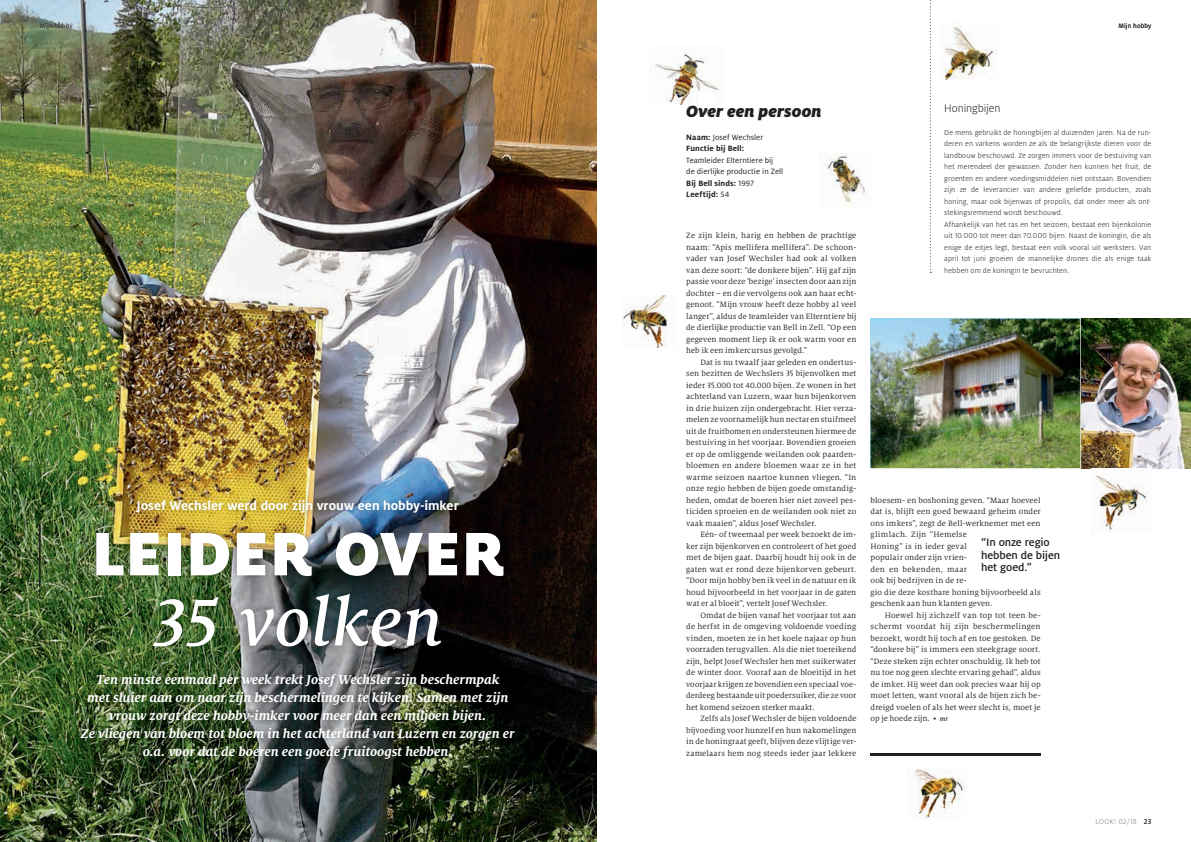
<style>
.page{position:relative;width:1191px;height:842px;background:#fff}
.page>*{position:absolute;margin:0;border:0;box-sizing:border-box;transform-origin:0 0}
.t1{font:italic 500 72.9px "Milo Serif Pro";letter-spacing:.01em;color:#fff}
.t2{font:900 68px "Milo Pro";letter-spacing:.01em;color:#fff}
.t3{font:italic 900 18px "Milo Pro";letter-spacing:.005em;color:#231f20}
.t4{font:italic 700 14px/18px "Milo Serif Pro";letter-spacing:-.005em;color:#fff;text-align:center}
.t5{font:700 14px "Milo Pro";letter-spacing:-.005em;color:#fff}
.t6{font:500 12px/12.5px "Milo Pro";letter-spacing:-.005em;color:#231f20}
.t7{font:300 12px "Milo Pro";letter-spacing:-.01em;color:#231f20}
.t8{font:8.5px/11.5px "Milo Serif Pro";letter-spacing:.01em;color:#231f20;text-align:justify}
.t9{font:8.5px/11.5px "Milo Pro";letter-spacing:.005em;color:#231f20}
.t10{font:700 8.5px/11.5px "Milo Pro";letter-spacing:.01em;color:#231f20}
.t11{font:300 8px/11.5px "Milo Pro";letter-spacing:.015em;color:#231f20}
.t12{font:300 8px "Milo Pro";letter-spacing:.01em;color:#808285}
.t13{font:7px "Milo Pro";letter-spacing:.015em;color:#231f20}
.s1{font-weight:400}
.s2{font-weight:700}
.s3{font-weight:500;font-style:italic;font-size:7px}
.s4{font-weight:500;color:#231f20}
</style>
<div class="page">
<img style="left:0;top:0;width:596px;height:842px">
<img style="left:131px;top:495px;width:333px;height:23px">
<img style="left:90px;top:526px;width:419px;height:126px">
<img style="left:76px;top:669px;width:444px;height:95px">
<hr style="left:39px;top:524px;width:1px;height:63px;background:#231f20">
<img style="left:1080px;top:319px;width:111px;height:149px">
<img style="left:655px;top:52px;width:64px;height:53px">
<img style="left:819px;top:154px;width:47px;height:52px">
<img style="left:940px;top:26px;width:56px;height:53px">
<img style="left:908px;top:768px;width:56px;height:50px">
<img style="left:1094px;top:474px;width:54px;height:58px">
<img style="left:622px;top:296px;width:50px;height:51px">
<div style="left:697px;top:93px;width:17px;height:16px;background:#fff;border-radius:50%"></div>
<div style="left:972px;top:75px;width:17px;height:16px;background:#fff;border-radius:50%"></div>
<div style="left:960px;top:809px;width:17px;height:16px;background:#fff;border-radius:50%"></div>
<img style="left:870px;top:319px;width:210px;height:149px">
<hr style="left:870px;top:754px;width:170px;height:2px;background:#231f20">
<svg style="left:929px;top:0;width:2px;height:273px"></svg>
<p class="t13" style="left:40px;top:22px;width:34px">Mijn hobby</p>
<h3 class="t5" style="left:137px;top:498px;width:324px">Josef Wechsler werd door zijn vrouw een hobby-imker</h3>
<h2 class="t2" style="left:92px;top:513px;width:414px">LEIDER OVER</h2>
<h1 class="t1" style="left:153px;top:581px;width:290px">35 volken</h1>
<p class="t4" style="left:81px;top:671px;width:435px">Ten minste eenmaal per week trekt Josef Wechsler zijn beschermpak<br>met sluier aan om naar zijn beschermelingen te kijken. Samen met zijn vrouw zorgt deze hobby-imker voor meer dan een miljoen bijen.<br>Ze vliegen van bloem tot bloem in het achterland van Luzern en zorgen er o.a. voor dat de boeren een goede fruitoogst hebben.</p>
<p class="t13" style="left:1118px;top:22px;width:34px">Mijn hobby</p>
<h3 class="t3" style="left:686px;top:100px;width:137px">Over een persoon</h3>
<p class="t10" style="left:686px;top:131px;width:79px">Naam: <span class="s1">Josef Wechsler<br></span>Functie bij Bell:</p>
<p class="t9" style="left:686px;top:154px;width:98px">Teamleider Elterntiere bij de dierlijke productie in Zell<br><span class="s2">Bij Bell sinds:</span> 1997<br><span class="s2">Leeftijd:</span> 54</p>
<p class="t8" style="left:686px;top:230px;width:172px">Ze zijn klein, harig en hebben de prachtige naam: “Apis mellifera mellifera”. De schoon&shy;vader van Josef Wechsler had ook al volken van deze soort: “de donkere bijen”. Hij gaf zijn passie voor deze ‘bezige’ insecten door aan zijn dochter – en die vervolgens ook aan haar echt&shy;genoot. “Mijn vrouw heeft deze hobby al veel langer”, aldus de teamleider van Elterntiere bij de dierlijke productie van Bell in Zell. “Op een gegeven moment liep ik er ook warm voor en heb ik een imkercursus gevolgd.”</p>
<p class="t8" style="left:686px;top:356px;width:172px;text-indent:14px">Dat is nu twaalf jaar geleden en ondertus&shy;sen bezitten de Wechslers 35 bijenvolken met ieder 35.000 tot 40.000 bijen. Ze wonen in het achterland van Luzern, waar hun bijenkorven in drie huizen zijn ondergebracht. Hier verza&shy;melen ze voornamelijk hun nectar en stuifmeel uit de fruitbomen en ondersteunen hiermee de bestuiving in het voorjaar. Bovendien groeien er op de omliggende weilanden ook paarden&shy;bloemen en andere bloemen waar ze in het warme seizoen naartoe kunnen vliegen. “In onze regio hebben de bijen goede omstandig&shy;heden, omdat de boeren hier niet zoveel pes&shy;ticiden sproeien en de weilanden ook niet zo vaak maaien”, aldus Josef Wechsler.</p>
<p class="t8" style="left:686px;top:529px;width:172px;text-indent:14px">Eén- of tweemaal per week bezoekt de im&shy;ker zijn bijenkorven en controleert of het goed met de bijen gaat. Daarbij houdt hij ook in de gaten wat er rond deze bijenkorven gebeurt. “Door mijn hobby ben ik veel in de natuur en ik houd bijvoorbeeld in het voorjaar in de gaten wat er al bloeit”, vertelt Josef Wechsler.</p>
<p class="t8" style="left:686px;top:609px;width:172px;text-indent:14px">Omdat de bijen vanaf het voorjaar tot aan de herfst in de omgeving voldoende voeding vinden, moeten ze in het koele najaar op hun voorraden terugvallen. Als die niet toereikend zijn, helpt Josef Wechsler hen met suikerwater de winter door. Vooraf aan de bloeitijd in het voorjaar krijgen ze bovendien een speciaal voe&shy;derdeeg bestaande uit poedersuiker, die ze voor het komend seizoen sterker maakt.</p>
<p class="t8" style="left:686px;top:713px;width:172px;text-indent:14px">Zelfs als Josef Wechsler de bijen voldoende bijvoeding voor hunzelf en hun nakomelingen in de honingraat geeft, blijven deze vlijtige ver&shy;zamelaars hem nog steeds ieder jaar lekkere</p>
<h3 class="t7" style="left:944px;top:101px;width:58px">Honingbijen</h3>
<p class="t11" style="left:944px;top:127px;width:208px">De mens gebruikt de honingbijen al duizenden jaren. Na de run&shy;deren en varkens worden ze als de belangrijkste dieren voor de landbouw beschouwd. Ze zorgen immers voor de bestuiving van het merendeel der gewassen. Zonder hen kunnen het fruit, de groenten en andere voedingsmiddelen niet ontstaan. Bovendien zijn ze de leverancier van andere geliefde producten, zoals honing, maar ook bijenwas of propolis, dat onder meer als ont&shy;stekingsremmend wordt beschouwd.<br>Afhankelijk van het ras en het seizoen, bestaat een bijenkolonie uit 10.000 tot meer dan 70.000 bijen. Naast de koningin, die als enige de eitjes legt, bestaat een volk vooral uit werksters. Van april tot juni groeien de mannelijke drones die als enige taak hebben om de koningin te bevruchten.</p>
<p class="t8" style="left:870px;top:494px;width:172px;text-align:left">bloesem- en boshoning geven. “Maar hoeveel dat is, blijft een goed bewaard geheim onder ons imkers”, zegt de Bell-werknemer met een glimlach. Zijn “Hemelse<br>Honing” is in ieder geval<br>populair onder zijn vrien-<br>den en bekenden, maar<br>ook bij bedrijven in de re-<br>gio die deze kostbare honing bijvoorbeeld als geschenk aan hun klanten geven.</p>
<p class="t8" style="left:870px;top:609px;width:172px;text-indent:14px">Hoewel hij zichzelf van top tot teen be&shy;schermt voordat hij zijn beschermelingen bezoekt, wordt hij toch af en toe gestoken. De “donkere bij” is immers een steekgrage soort. “Deze steken zijn echter onschuldig. Ik heb tot nu toe nog geen slechte ervaring gehad”, aldus de imker. Hij weet dan ook precies waar hij op moet letten, want vooral als de bijen zich be&shy;dreigd voelen of als het weer slecht is, moet je op je hoede zijn. • <span class="s3">mr</span></p>
<h3 class="t6" style="left:981px;top:536px;width:81px">“In onze regio hebben de bijen het goed.”</h3>
<p class="t12" style="left:1095px;top:817px;width:57px">LOOK! 02/18 <span class="s4">23</span></p>
</div>
